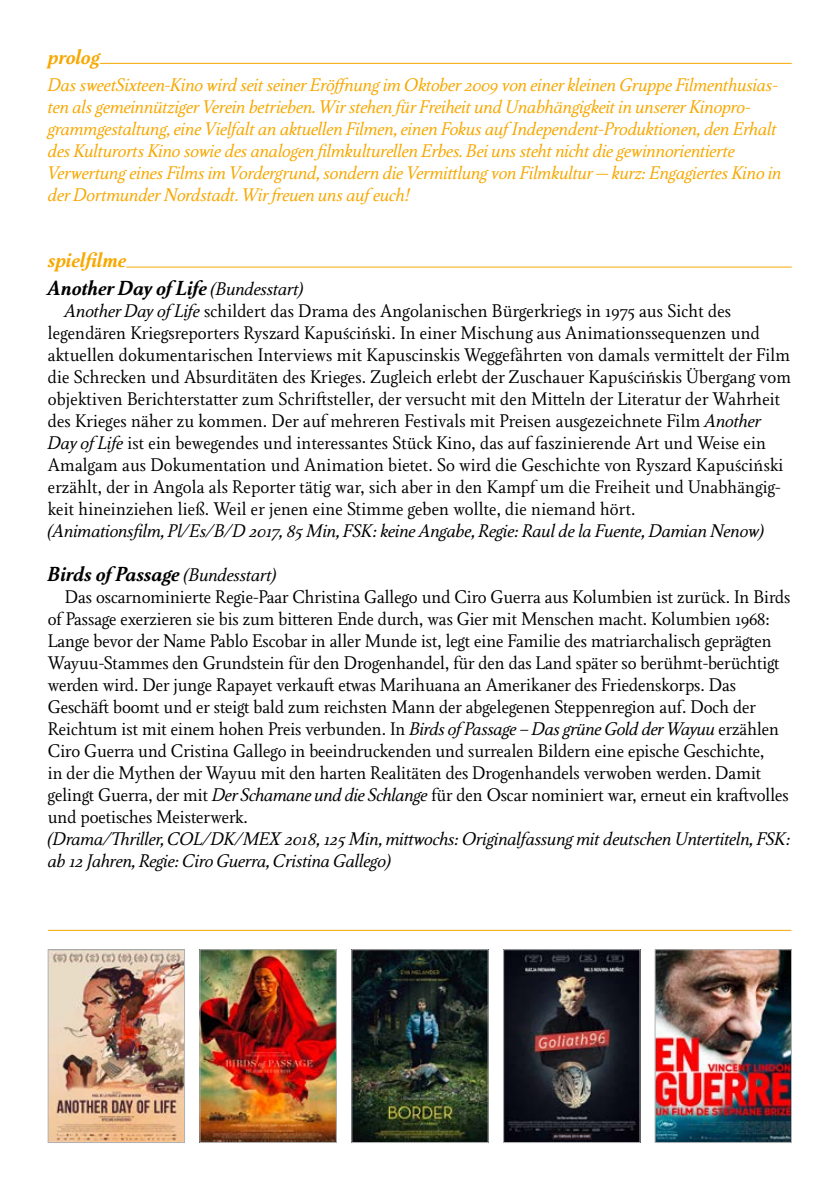
<style>
.page{position:relative;width:840px;height:1191px;background:#fff}
.page>*{position:absolute;margin:0;border:0;box-sizing:border-box;transform-origin:0 0}
.t1{font:italic 700 20px/27.6px "Girando Pro";color:#000}
.t2{font:italic 700 20px "Girando Pro";color:#f7a800}
.t3{font:18px/22px "Girando Pro";letter-spacing:-.01em;color:#000}
.t4{font:italic 18px/22px "Girando Pro";color:#f7a800}
.t5{font:italic 18px/22px "Girando Pro";color:#000}
.s1{color:#f7a800}
.s2{font-weight:400;font-size:18px}
.s3{font-style:italic}
</style>
<div class="page">
<img style="left:50px;top:951px;width:133px;height:189px">
<div style="left:48px;top:949px;width:137px;height:193px;border:1px solid #b1b2b3"></div>
<hr style="left:48px;top:63px;width:743px;height:1px;background:#f7a800">
<div style="left:48px;top:56px;width:52px;height:12px;background:#fff"></div>
<hr style="left:48px;top:267px;width:743px;height:1px;background:#f7a800">
<div style="left:48px;top:259px;width:78px;height:12px;background:#fff"></div>
<img style="left:505px;top:951px;width:133px;height:189px">
<div style="left:503px;top:949px;width:137px;height:193px;border:1px solid #b1b2b3"></div>
<img style="left:353px;top:951px;width:133px;height:189px">
<div style="left:351px;top:949px;width:137px;height:193px;border:1px solid #b1b2b3"></div>
<img style="left:656px;top:951px;width:133px;height:189px">
<div style="left:654px;top:949px;width:137px;height:193px;border:1px solid #b1b2b3"></div>
<img style="left:201px;top:951px;width:133px;height:189px">
<div style="left:199px;top:949px;width:137px;height:193px;border:1px solid #b1b2b3"></div>
<hr style="left:48px;top:930px;width:742px;height:1px;background:#f7a800">
<p class="t2" style="left:48px;top:45px;width:54px">prolog</p>
<p class="t4" style="left:48px;top:75px;width:734px">Das sweetSixteen-Kino wird seit seiner Eröffnung im Oktober 2009 von einer kleinen Gruppe Filmenthusias&shy;ten als gemeinnütziger Verein betrieben. Wir stehen für Freiheit und Unabhängigkeit in unserer Kinopro&shy;grammgestaltung, eine Vielfalt an aktuellen Filmen, einen Fokus auf Independent-Produktionen, den Erhalt des Kulturorts Kino sowie des analogen filmkulturellen Erbes. Bei uns steht nicht die gewinnorientierte Verwertung eines Films im Vordergrund, sondern die Vermittlung von Filmkultur — kurz: Engagiertes Kino in der Dortmunder Nordstadt. Wir freuen uns auf euch!</p>
<p class="t1" style="left:48px;top:248px;width:257px"><span class="s1">spielfilme<br></span>Another Day of Life <span class="s2">(Bundesstart)</span></p>
<p class="t3" style="left:48px;top:301px;width:744px;text-indent:17px"><span class="s3">Another Day of Life</span> schildert das Drama des Angolanischen Bürgerkriegs in 1975 aus Sicht des legendären Kriegsreporters Ryszard Kapuściński. In einer Mischung aus Animationssequenzen und aktuellen dokumentarischen Interviews mit Kapuscinskis Weggefährten von damals vermittelt der Film die Schrecken und Absurditäten des Krieges. Zugleich erlebt der Zuschauer Kapuścińskis Übergang vom objektiven Berichterstatter zum Schriftsteller, der versucht mit den Mitteln der Literatur der Wahrheit des Krieges näher zu kommen. Der auf mehreren Festivals mit Preisen ausgezeichnete Film <span class="s3">Another Day of Life</span> ist ein bewegendes und interessantes Stück Kino, das auf faszinierende Art und Weise ein Amalgam aus Dokumentation und Animation bietet. So wird die Geschichte von Ryszard Kapuściński erzählt, der in Angola als Reporter tätig war, sich aber in den Kampf um die Freiheit und Unabhängig&shy;keit hineinziehen ließ. Weil er jenen eine Stimme geben wollte, die niemand hört.</p>
<p class="t5" style="left:48px;top:521px;width:717px">(Animationsfilm, Pl/Es/B/D 2017, 85 Min, FSK: keine Angabe, Regie: Raul de la Fuente, Damian Nenow)</p>
<p class="t1" style="left:48px;top:561px;width:230px">Birds of Passage <span class="s2">(Bundesstart)</span></p>
<p class="t3" style="left:48px;top:587px;width:743px;text-indent:17px">Das oscarnominierte Regie-Paar Christina Gallego und Ciro Guerra aus Kolumbien ist zurück. In Birds of Passage exerzieren sie bis zum bitteren Ende durch, was Gier mit Menschen macht. Kolumbien 1968:<br>Lange bevor der Name Pablo Escobar in aller Munde ist, legt eine Familie des matriarchalisch geprägten Wayuu-Stammes den Grundstein für den Drogenhandel, für den das Land später so berühmt-berüchtigt werden wird. Der junge Rapayet verkauft etwas Marihuana an Amerikaner des Friedenskorps. Das Geschäft boomt und er steigt bald zum reichsten Mann der abgelegenen Steppenregion auf. Doch der Reichtum ist mit einem hohen Preis verbunden. In <span class="s3">Birds of Passage – Das grüne Gold der Wayuu</span> erzählen Ciro Guerra und Cristina Gallego in beeindruckenden und surrealen Bildern eine epische Geschichte,<br>in der die Mythen der Wayuu mit den harten Realitäten des Drogenhandels verwoben werden. Damit gelingt Guerra, der mit <span class="s3">Der Schamane und die Schlange</span> für den Oscar nominiert war, erneut ein kraftvolles und poetisches Meisterwerk.</p>
<p class="t5" style="left:48px;top:829px;width:743px">(Drama/Thriller, COL/DK/MEX 2018, 125 Min, mittwochs: Originalfassung mit deutschen Untertiteln, FSK: ab 12 Jahren, Regie: Ciro Guerra, Cristina Gallego)</p>
</div>
